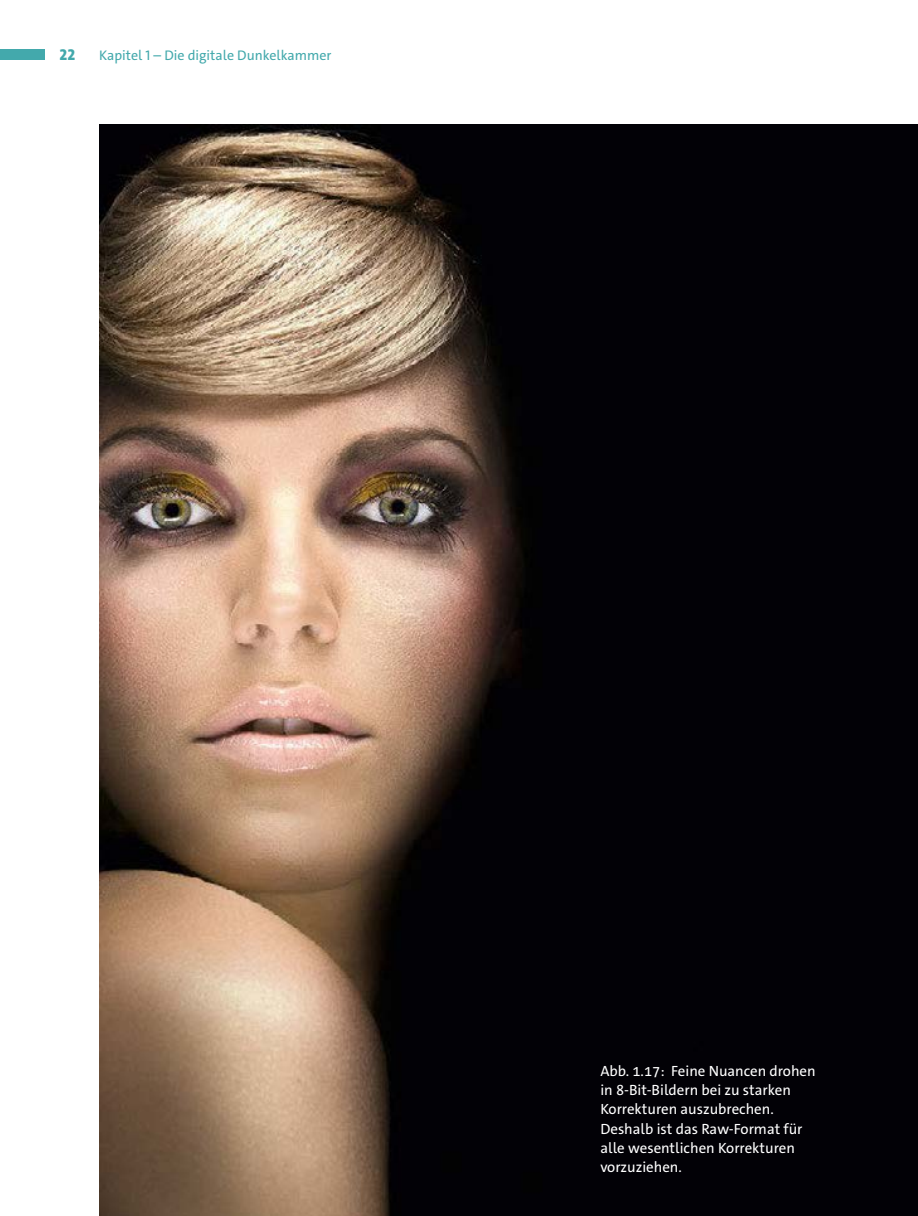
<style>
.page{position:relative;width:918px;height:1216px;background:#fff}
.page>*{position:absolute;margin:0;border:0;box-sizing:border-box;transform-origin:0 0}
.t1{font:800 15.75px "The Sans C4 s";color:#43a9ac}
.t2{font:14.88px/19.2px "The Sans C4 s";color:#fff}
.t3{font:14px "The Sans C4 s";color:#43a9ac}
</style>
<div class="page">
<div style="left:0;top:50px;width:45px;height:10px;background:#43a9ac"></div>
<img style="left:99px;top:125px;width:819px;height:1090px">
<p class="t1" style="left:60px;top:45px;width:17px">22</p>
<p class="t3" style="left:99px;top:47px;width:234px">Kapitel 1 – Die digitale Dunkelkammer</p>
<p class="t2" style="left:600px;top:1061px;width:217px">Abb. 1.17: Feine Nuancen drohen in 8-Bit-Bildern bei zu starken<br>Korrekturen auszubrechen.<br>Deshalb ist das Raw-Format fü r alle wesentlichen Korrekturen vorzuziehen.</p>
</div>
